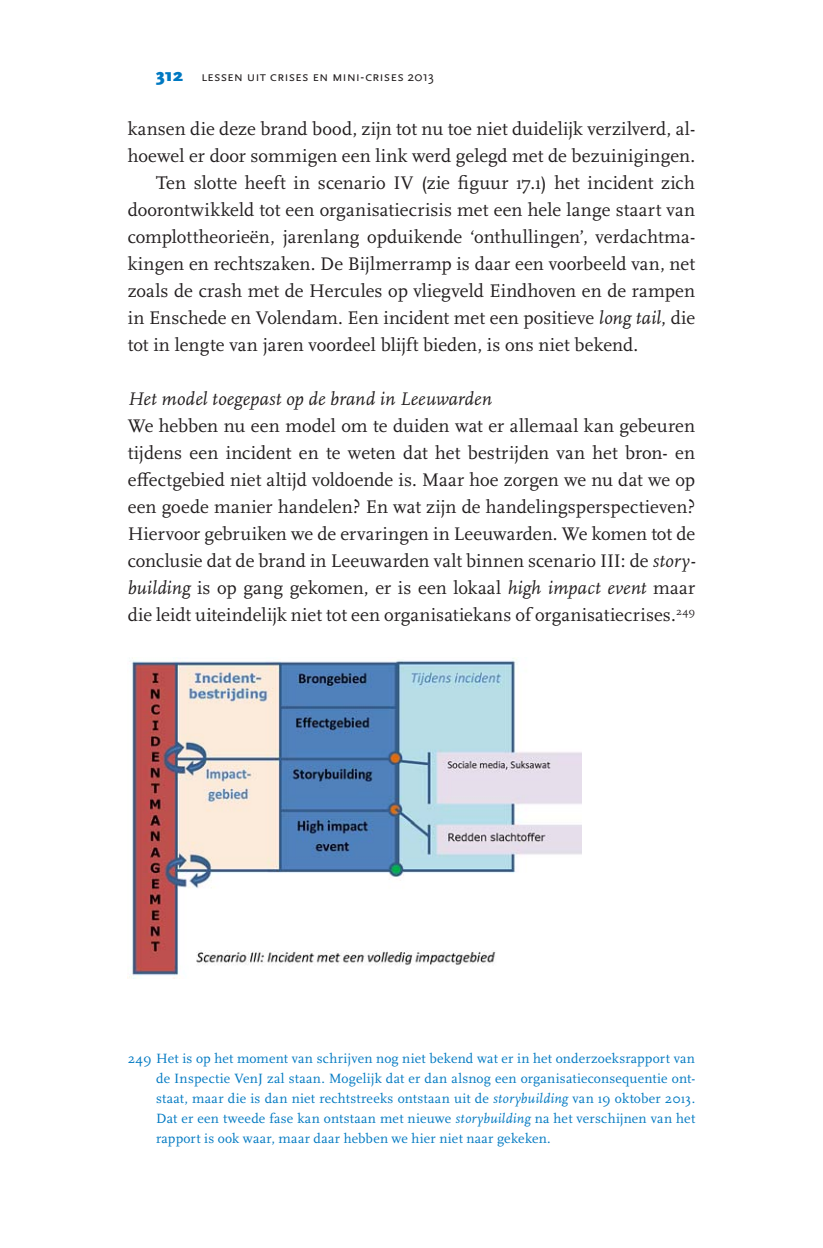
<style>
.page{position:relative;width:823px;height:1248px;background:#fff}
.page>*{position:absolute;margin:0;border:0;box-sizing:border-box;transform-origin:0 0}
.t1{font:19px/27px "Scala Pro";letter-spacing:.005em;color:#231f20;text-align:justify}
.t2{font:italic 19px "Scala Pro";letter-spacing:.01em;color:#231f20}
.t3{font:14px/20px "Scala Pro";letter-spacing:.02em;color:#0079c2;text-align:justify}
.t4{font:14px "Scala Sans Pro";color:#231f20}
.s1{font-weight:900;font-size:18px;color:#0079c2}
.s2{font-style:italic}
</style>
<div class="page">
<img style="left:129px;top:657px;width:452px;height:320px">
<p class="t4" style="left:156px;top:68px;width:279px"><span class="s1">312</span> lessen uit crises en mini-crises 2013</p>
<p class="t1" style="left:128px;top:115px;width:568px">kansen die deze brand bood, zijn tot nu toe niet duidelijk verzilverd, al-</p>
<p class="t1" style="left:128px;top:142px;width:568px">hoewel er door sommigen een link werd gelegd met de bezuinigingen.</p>
<p class="t1" style="left:156px;top:169px;width:540px">Ten slotte heeft in scenario IV (zie figuur 17.1) het incident zich</p>
<p class="t1" style="left:128px;top:196px;width:568px">doorontwikkeld tot een organisatiecrisis met een hele lange staart van</p>
<p class="t1" style="left:128px;top:223px;width:568px">complottheorieën, jarenlang opduikende ‘onthullingen’, verdachtma-</p>
<p class="t1" style="left:128px;top:250px;width:568px">kingen en rechtszaken. De Bijlmerramp is daar een voorbeeld van, net</p>
<p class="t1" style="left:128px;top:277px;width:568px">zoals de crash met de Hercules op vliegveld Eindhoven en de rampen</p>
<p class="t1" style="left:128px;top:304px;width:568px">in Enschede en Volendam. Een incident met een positieve <span class="s2">long tail</span>, die</p>
<p class="t1" style="left:128px;top:331px;width:512px">tot in lengte van jaren voordeel blijft bieden, is ons niet bekend.</p>
<p class="t2" style="left:128px;top:387px;width:365px">Het model toegepast op de brand in Leeuwarden</p>
<p class="t1" style="left:128px;top:412px;width:568px">We hebben nu een model om te duiden wat er allemaal kan gebeuren tijdens een incident en te weten dat het bestrijden van het bron- en effectgebied niet altijd voldoende is. Maar hoe zorgen we nu dat we op een goede manier handelen? En wat zijn de handelingsperspectieven?<br>Hiervoor gebruiken we de ervaringen in Leeuwarden. We komen tot de conclusie dat de brand in Leeuwarden valt binnen scenario III: de <span class="s2">story&shy;building</span> is op gang gekomen, er is een lokaal <span class="s2">high impact event</span> maar die leidt uiteindelijk niet tot een organisatiekans of organisatiecrises.<sup>249</sup></p>
<p class="t3" style="left:156px;top:1048px;width:540px;text-indent:-28px">249 Het is op het moment van schrijven nog niet bekend wat er in het onderzoeksrapport van de Inspectie VenJ zal staan. Mogelijk dat er dan alsnog een organisatieconsequentie ont&shy;staat, maar die is dan niet rechtstreeks ontstaan uit de <span class="s2">storybuilding</span> van 19 oktober 2013.<br>Dat er een tweede fase kan ontstaan met nieuwe <span class="s2">storybuilding</span> na het verschijnen van het rapport is ook waar, maar daar hebben we hier niet naar gekeken.</p>
</div>
